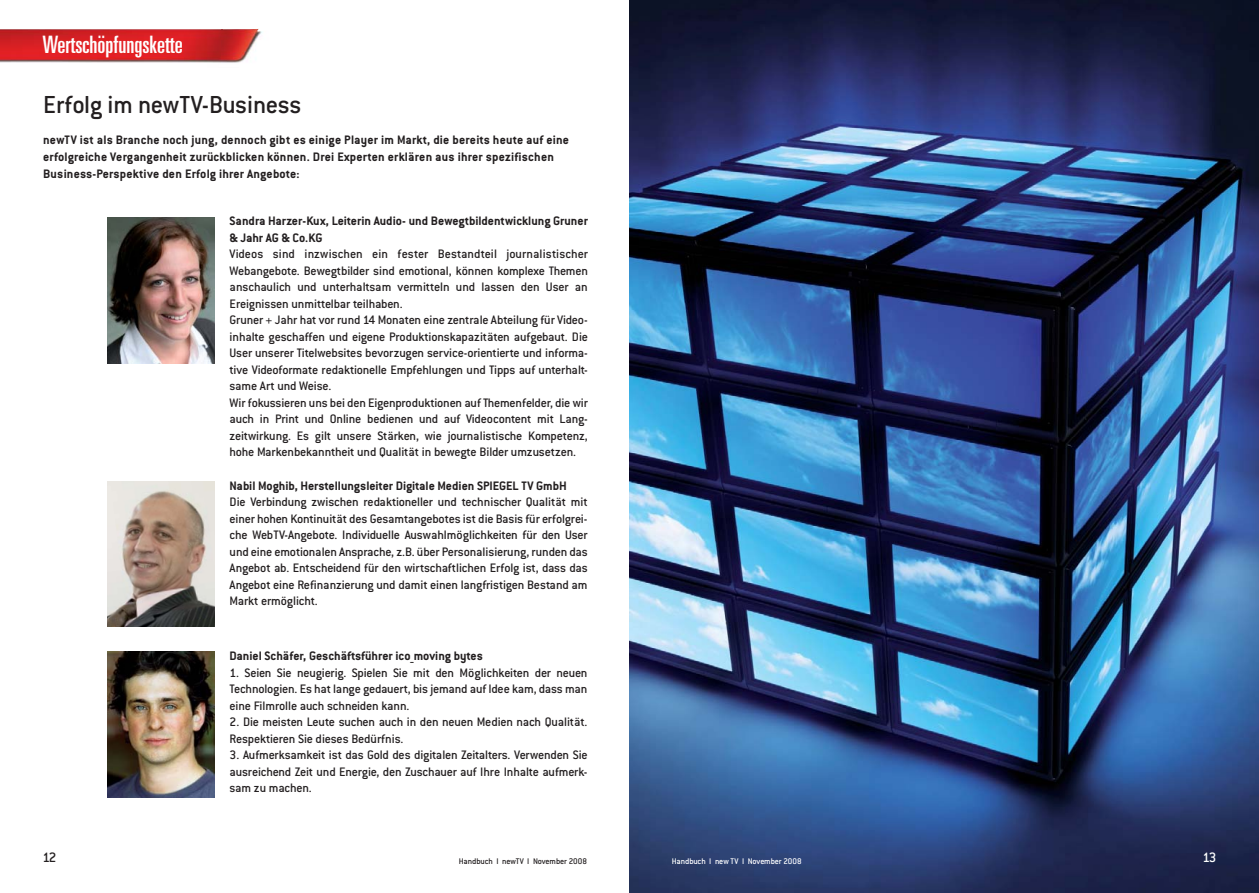
<style>
.page{position:relative;width:1259px;height:893px;background:#fff}
.page>*{position:absolute;margin:0;border:0;box-sizing:border-box;transform-origin:0 0}
.t1{font:500 27px "Conduit ITC";letter-spacing:-.01em;color:#231f20}
.t2{font:ultra-condensed 24px "Univers";color:#fff}
.t3{font:500 15px "Conduit ITC";color:#231f20}
.t4{font:500 15px "Conduit ITC";color:#fff}
.t5{font:500 13.5px/16.5px "Conduit ITC";letter-spacing:-.015em;color:#231f20;text-align:justify}
.t6{font:700 13.5px/17.2px "Conduit ITC";letter-spacing:.01em;color:#231f20}
.t7{font:500 9px "Conduit ITC";letter-spacing:-.015em;color:#231f20}
.t8{font:500 9px "Conduit ITC";letter-spacing:-.015em;color:#fff}
</style>
<div class="page">
<img style="left:0;top:29px;width:262px;height:34px">
<img style="left:629px;top:0;width:630px;height:893px">
<img style="left:107px;top:652px;width:108px;height:145px">
<img style="left:108px;top:218px;width:107px;height:145px">
<img style="left:108px;top:481px;width:107px;height:146px">
<h2 class="t2" style="left:43px;top:36px;width:142px">Wertschöpfungskette</h2>
<h1 class="t1" style="left:43px;top:94px;width:260px">Erfolg im newTV-Business</h1>
<p class="t6" style="left:43px;top:132px;width:527px">newTV ist als Branche noch jung, dennoch gibt es einige Player im Markt, die bereits heute auf eine erfolgreiche Vergangenheit zurückblicken können. Drei Experten erklären aus ihrer spezifischen<br>Business-Perspektive den Erfolg ihrer Angebote:</p>
<p class="t6" style="left:230px;top:214px;width:360px;line-height:16.5px">Sandra Harzer-Kux, Leiterin Audio- und Bewegtbildentwicklung Gruner &amp; Jahr AG &amp; Co.KG</p>
<p class="t5" style="left:230px;top:247px;width:360px;text-align:left">Videos sind inzwischen ein fester Bestandteil journalistischer Webangebote. Bewegtbilder sind emotional, können komplexe Themen anschaulich und unterhaltsam vermitteln und lassen den User an Ereignissen unmittelbar teilhaben.<br>Gruner + Jahr hat vor rund 14 Monaten eine zentrale Abteilung für Video&shy;inhalte geschaffen und eigene Produktionskapazitäten aufgebaut. Die User unserer Titelwebsites bevorzugen service-orientierte und informa&shy;tive Videoformate redaktionelle Empfehlungen und Tipps auf unterhalt&shy;same Art und Weise.<br>Wir fokussieren uns bei den Eigenproduktionen auf Themenfelder, die wir auch in Print und Online bedienen und auf Videocontent mit Lang&shy;zeitwirkung. Es gilt unsere Stärken, wie journalistische Kompetenz, hohe Markenbekanntheit und Qualität in bewegte Bilder umzusetzen.</p>
<p class="t6" style="left:230px;top:478px;width:339px">Nabil Moghib, Herstellungsleiter Digitale Medien SPIEGEL TV GmbH</p>
<p class="t5" style="left:230px;top:495px;width:359px">Die Verbindung zwischen redaktioneller und technischer Qualität mit einer hohen Kontinuität des Gesamtangebotes ist die Basis für erfolgrei&shy;che WebTV-Angebote. Individuelle Auswahlmöglichkeiten für den User und eine emotionalen Ansprache, z.B. über Personalisierung, runden das Angebot ab. Entscheidend für den wirtschaftlichen Erfolg ist, dass das Angebot eine Refinanzierung und damit einen langfristigen Bestand am Markt ermöglicht.</p>
<p class="t6" style="left:230px;top:648px;width:255px">Daniel Schäfer, Geschäftsführer ico_moving bytes</p>
<p class="t5" style="left:230px;top:666px;width:359px">1. Seien Sie neugierig. Spielen Sie mit den Möglichkeiten der neuen Technologien. Es hat lange gedauert, bis jemand auf Idee kam, dass man eine Filmrolle auch schneiden kann.</p>
<p class="t5" style="left:230px;top:715px;width:359px">2. Die meisten Leute suchen auch in den neuen Medien nach Qualität.<br>Respektieren Sie dieses Bedürfnis.</p>
<p class="t5" style="left:230px;top:748px;width:359px">3. Aufmerksamkeit ist das Gold des digitalen Zeitalters. Verwenden Sie ausreichend Zeit und Energie, den Zuschauer auf Ihre Inhalte aufmerk&shy;sam zu machen.</p>
<p class="t3" style="left:43px;top:851px;width:15px">12</p>
<p class="t7" style="left:459px;top:857px;width:130px">Handbuch I newTV I November 2008</p>
<p class="t8" style="left:672px;top:857px;width:131px">Handbuch I new TV I November 2008</p>
<p class="t4" style="left:1202px;top:851px;width:15px">13</p>
</div>
